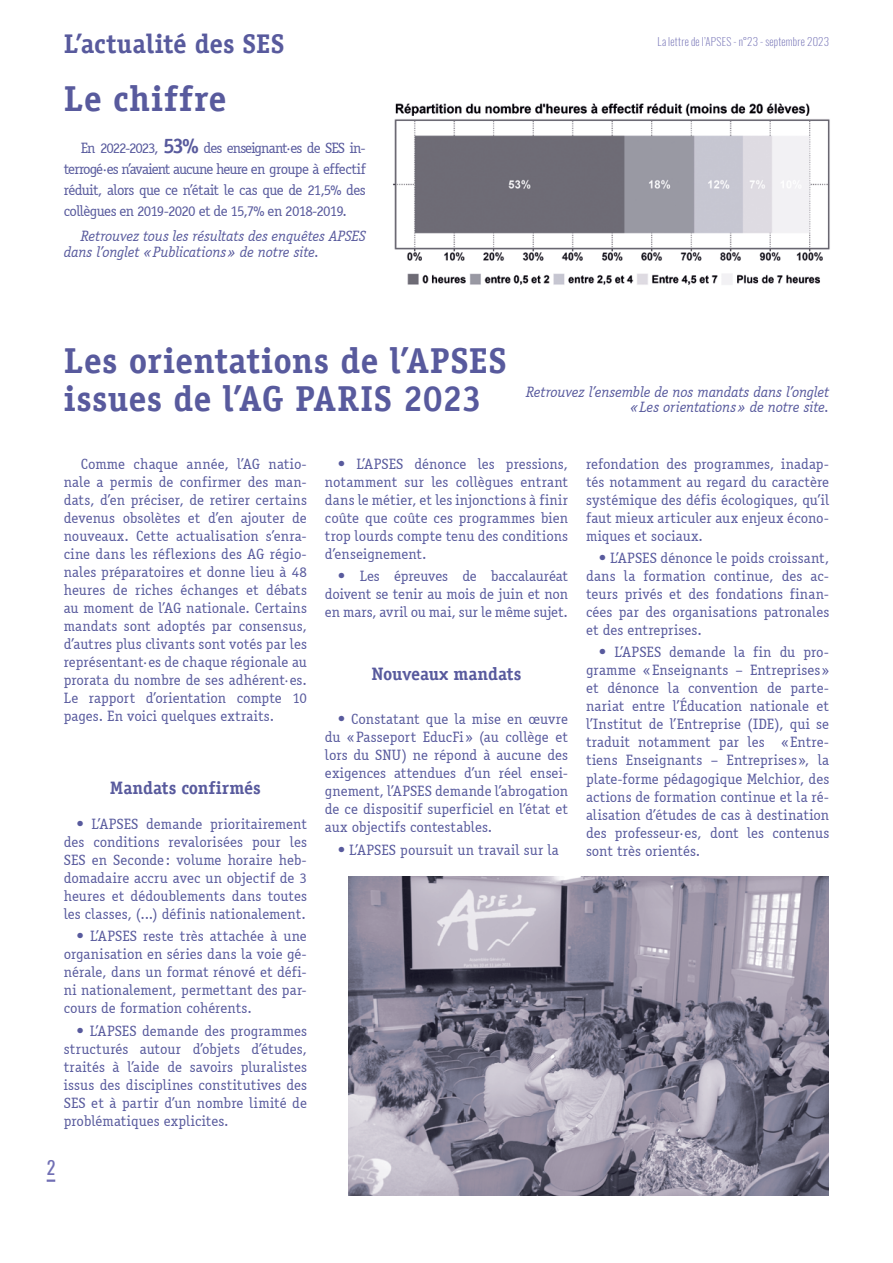
<style>
.page{position:relative;width:893px;height:1263px;background:#fff}
.page>*{position:absolute;margin:0;border:0;box-sizing:border-box;transform-origin:0 0}
.t1{font:700 36px/39px "ITC Officina Serif";letter-spacing:.01em;color:#585a9d}
.t2{font:700 27px "ITC Officina Serif";color:#585a9d}
.t3{font:700 18px "ITC Officina Serif";letter-spacing:-.005em;color:#585a9d}
.t4{font:18px "Oswald";color:#716fb4}
.t5{font:15px/18px "ITC Officina Serif";color:#585a9d;text-align:justify}
.t6{font:italic 15px/16.5px "ITC Officina Serif";letter-spacing:-.01em;color:#585a9d}
.t7{font:200 10.95px "Oswald";letter-spacing:.02em;color:#716fb4}
.s1{font-weight:700;font-size:21px}
</style>
<div class="page">
<svg style="left:47px;top:1179px;width:8px;height:3px"></svg>
<img style="left:393px;top:103px;width:437px;height:182px">
<img style="left:349px;top:877px;width:480px;height:319px">
<h2 class="t2" style="left:64px;top:27px;width:222px">L’actualité des SES</h2>
<h1 class="t1" style="left:64px;top:79px;width:164px">Le chiffre</h1>
<p class="t5" style="left:64px;top:137px;width:303px;line-height:21px;text-indent:17px">En 2022-2023, <span class="s1">53%</span> des enseignant·es de SES in&shy;terrogé·es n’avaient aucune heure en groupe à effectif réduit, alors que ce n’était le cas que de 21,5% des collègues en 2019-2020 et de 15,7% en 2018-2019.</p>
<p class="t6" style="left:64px;top:228px;width:303px;text-indent:17px">Retrouvez tous les résultats des enquêtes APSES dans l’onglet «Publications» de notre site.</p>
<p class="t7" style="left:657px;top:34px;width:173px">La lettre de l’APSES - n°23 - septembre 2023</p>
<h1 class="t1" style="left:64px;top:340px;width:444px">Les orientations de l’APSES issues de l’AG PARIS 2023</h1>
<p class="t6" style="left:526px;top:384px;width:305px;line-height:15px;text-align:right">Retrouvez l’ensemble de nos mandats dans l’onglet «Les orientations» de notre site.</p>
<p class="t5" style="left:64px;top:455px;width:245px;text-indent:17px">Comme chaque année, l’AG natio&shy;nale a permis de confirmer des man&shy;dats, d’en préciser, de retirer certains devenus obsolètes et d’en ajouter de nouveaux. Cette actualisation s’enra&shy;cine dans les réflexions des AG régio&shy;nales préparatoires et donne lieu à 48 heures de riches échanges et débats au moment de l’AG nationale. Certains mandats sont adoptés par consensus, d’autres plus clivants sont votés par les représentant·es de chaque régionale au prorata du nombre de ses adhérent·es.<br>Le rapport d’orientation compte 10 pages. En voici quelques extraits.</p>
<p class="t3" style="left:110px;top:777px;width:152px">Mandats confirmés</p>
<p class="t5" style="left:64px;top:815px;width:245px;text-indent:13px">• L’APSES demande prioritairement des conditions revalorisées pour les SES en Seconde: volume horaire heb&shy;domadaire accru avec un objectif de 3 heures et dédoublements dans toutes les classes, (...) définis nationalement.</p>
<p class="t5" style="left:64px;top:927px;width:245px;text-indent:13px">• L’APSES reste très attachée à une organisation en séries dans la voie gé&shy;nérale, dans un format rénové et défi&shy;ni nationalement, permettant des par&shy;cours de formation cohérents.</p>
<p class="t5" style="left:64px;top:1022px;width:245px;text-indent:13px">• L’APSES demande des programmes structurés autour d’objets d’études, traités à l’aide de savoirs pluralistes issus des disciplines constitutives des SES et à partir d’un nombre limité de problématiques explicites.</p>
<p class="t4" style="left:47px;top:1155px;width:10px">2</p>
<p class="t5" style="left:325px;top:455px;width:245px;text-indent:13px">• L’APSES dénonce les pressions, notamment sur les collègues entrant dans le métier, et les injonctions à finir coûte que coûte ces programmes bien trop lourds compte tenu des conditions d’enseignement.</p>
<p class="t5" style="left:325px;top:567px;width:245px;text-indent:13px">• Les épreuves de baccalauréat doivent se tenir au mois de juin et non en mars, avril ou mai, sur le même sujet.</p>
<p class="t3" style="left:372px;top:663px;width:151px">Nouveaux mandats</p>
<p class="t5" style="left:325px;top:710px;width:245px;text-indent:13px">• Constatant que la mise en œuvre du «Passeport EducFi» (au collège et lors du SNU) ne répond à aucune des exigences attendues d’un réel ensei&shy;gnement, l’APSES demande l’abrogation de ce dispositif superficiel en l’état et aux objectifs contestables.</p>
<p class="t5" style="left:338px;top:841px;width:223px">• L’APSES poursuit un travail sur la</p>
<p class="t5" style="left:586px;top:455px;width:245px">refondation des programmes, inadap&shy;tés notamment au regard du caractère systémique des défis écologiques, qu’il faut mieux articuler aux enjeux écono&shy;miques et sociaux.</p>
<p class="t5" style="left:586px;top:549px;width:245px;text-indent:13px">• L’APSES dénonce le poids croissant, dans la formation continue, des ac&shy;teurs privés et des fondations finan&shy;cées par des organisations patronales et des entreprises.</p>
<p class="t5" style="left:586px;top:643px;width:245px;text-indent:13px">• L’APSES demande la fin du pro&shy;gramme «Enseignants – Entreprises» et dénonce la convention de parte&shy;nariat entre l’Éducation nationale et l’Institut de l’Entreprise (IDE), qui se traduit notamment par les «Entre&shy;tiens Enseignants – Entreprises», la plate-forme pédagogique Melchior, des actions de formation continue et la ré&shy;alisation d’études de cas à destination des professeur·es, dont les contenus sont très orientés.</p>
</div>
